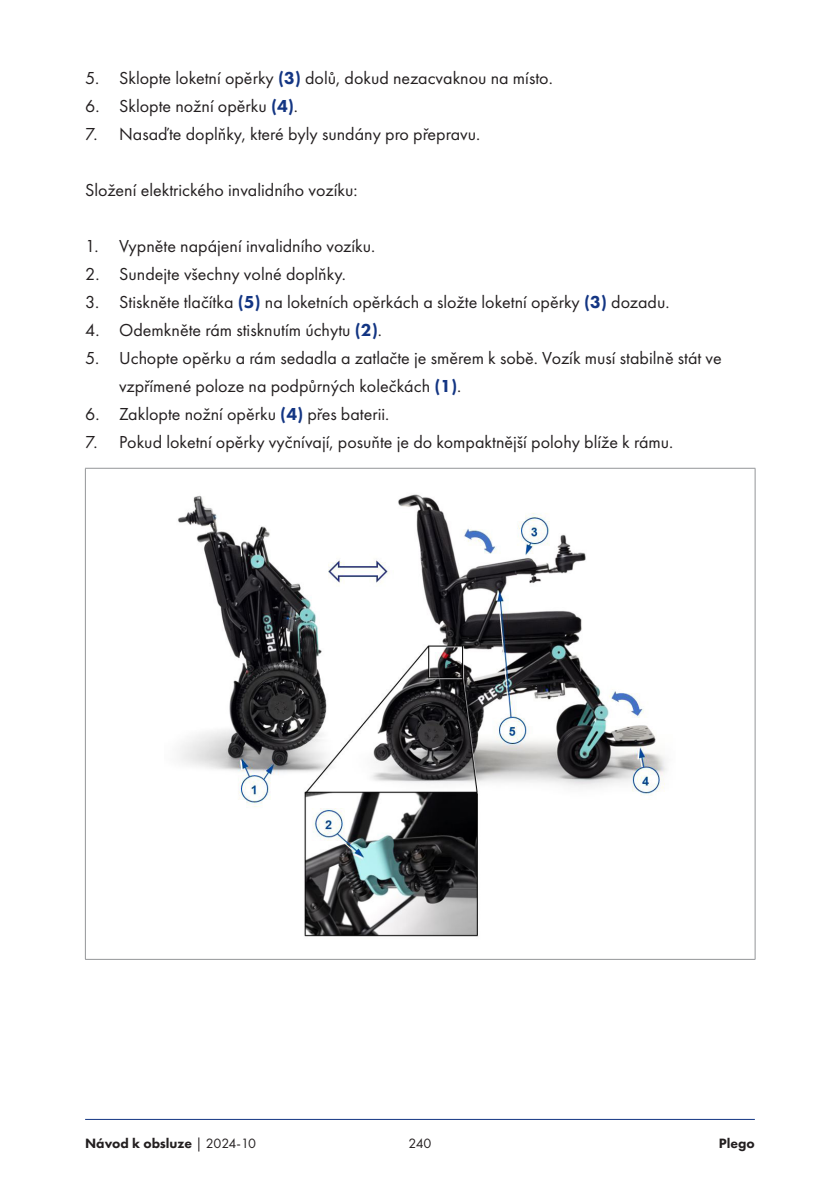
<style>
.page{position:relative;width:840px;height:1191px;background:#fff}
.page>*{position:absolute;margin:0;border:0;box-sizing:border-box;transform-origin:0 0}
.ol_1_continue{font:18px/28px "Futura PT";color:#231f20}
.body_1{font:18px "Futura PT";color:#231f20}
.ol_1{font:18px "Futura PT";color:#231f20}
.t1{font:800 14px "Futura PT";color:#231f20}
.t2{font:14px "Futura PT";color:#231f20}
.s1{font-weight:800;color:#133583}
.s2{font-weight:400}
</style>
<div class="page">
<hr style="left:85px;top:1119px;width:669px;height:1px;background:#133583">
<hr style="left:85px;top:468px;width:670px;height:1px;background:#939598">
<hr style="left:85px;top:468px;width:1px;height:491px;background:#939598">
<hr style="left:754px;top:468px;width:1px;height:491px;background:#939598">
<hr style="left:85px;top:959px;width:670px;height:1px;background:#939598">
<img style="left:178px;top:494px;width:489px;height:443px">
<p class="ol_1_continue" style="left:85px;top:64px;width:469px">5. Sklopte loketní opěrky <span class="s1">(3)</span> dolů, dokud nezacvaknou na místo.</p>
<p class="ol_1_continue" style="left:85px;top:92px;width:214px">6. Sklopte nožní opěrku <span class="s1">(4)</span>.</p>
<p class="ol_1_continue" style="left:85px;top:120px;width:396px">7. Nasaďte doplňky, které byly sundány pro přepravu.</p>
<p class="body_1" style="left:85px;top:179px;width:274px">Složení elektrického invalidního vozíku:</p>
<p class="ol_1" style="left:85px;top:235px;width:291px">1. Vypněte napájení invalidního vozíku.</p>
<p class="ol_1_continue" style="left:85px;top:260px;width:262px">2. Sundejte všechny volné doplňky.</p>
<p class="ol_1_continue" style="left:85px;top:288px;width:585px">3. Stiskněte tlačítka <span class="s1">(5)</span> na loketních opěrkách a složte loketní opěrky <span class="s1">(3)</span> dozadu.</p>
<p class="ol_1_continue" style="left:85px;top:316px;width:298px">4. Odemkněte rám stisknutím úchytu <span class="s1">(2)</span>.</p>
<p class="ol_1_continue" style="left:119px;top:344px;width:604px;text-indent:-34px">5. Uchopte opěrku a rám sedadla a zatlačte je směrem k sobě. Vozík musí stabilně stát ve vzpřímené poloze na podpůrných kolečkách <span class="s1">(1)</span>.</p>
<p class="ol_1_continue" style="left:85px;top:400px;width:305px">6. Zaklopte nožní opěrku <span class="s1">(4)</span> přes baterii.</p>
<p class="ol_1_continue" style="left:85px;top:428px;width:589px">7. Pokud loketní opěrky vyčnívají, posuňte je do kompaktnější polohy blíže k rámu.</p>
<p class="t1" style="left:85px;top:1135px;width:172px">Návod k obsluze <span class="s2">| 2024-10</span></p>
<p class="t2" style="left:408px;top:1135px;width:25px">240</p>
<p class="t1" style="left:718px;top:1135px;width:37px">Plego</p>
</div>
